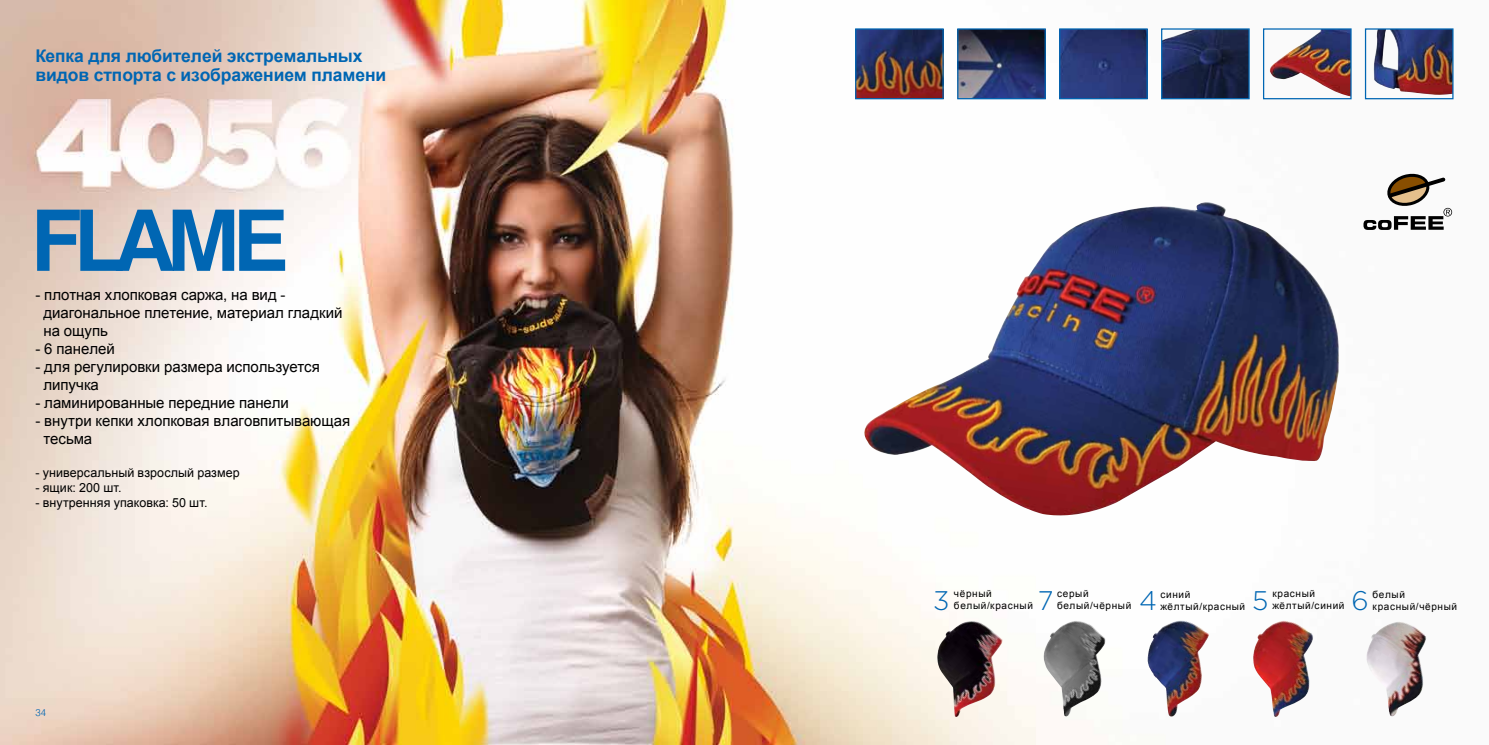
<style>
.page{position:relative;width:1489px;height:745px;background:#fff}
.page>*{position:absolute;margin:0;border:0;box-sizing:border-box;transform-origin:0 0}
.t1{font:700 85px "Swiss 721 BTCE";letter-spacing:-.09em;color:#0066b3}
.t2{font:300 26.88px "Gotham";color:#0066b3}
.t3{font:700 17.5px/18.8px "Arial";letter-spacing:-.005em;color:#0066b3}
.t4{font:15px/18px "Arial";letter-spacing:-.005em;color:#000}
.t5{font:12.5px "Arial";letter-spacing:.005em;color:#000}
.t6{font:10px/12px "Arial";letter-spacing:.065em;color:#000}
.t7{font:300 10px "Swiss 721 BTCE";color:#0066b3}
</style>
<div class="page">
<img style="left:0;top:0;width:1454px;height:744px">
<img style="left:860px;top:202px;width:479px;height:318px">
<img style="left:1373px;top:30px;width:78px;height:65px">
<div style="left:1364px;top:28px;width:89px;height:71px;border:1px solid #0066b3"></div>
<img style="left:1267px;top:30px;width:82px;height:66px">
<div style="left:1262px;top:28px;width:89px;height:71px;border:1px solid #0066b3"></div>
<img style="left:1162px;top:30px;width:85px;height:67px">
<div style="left:1160px;top:28px;width:89px;height:71px;border:1px solid #0066b3"></div>
<img style="left:1061px;top:30px;width:84px;height:67px">
<div style="left:1059px;top:28px;width:88px;height:71px;border:1px solid #0066b3"></div>
<img style="left:959px;top:30px;width:84px;height:67px">
<div style="left:957px;top:28px;width:88px;height:71px;border:1px solid #0066b3"></div>
<img style="left:857px;top:30px;width:84px;height:67px">
<div style="left:855px;top:28px;width:88px;height:71px;border:1px solid #0066b3"></div>
<svg style="left:1363px;top:174px;width:88px;height:56px"></svg>
<img style="left:1252px;top:620px;width:61px;height:97px">
<img style="left:1366px;top:621px;width:60px;height:94px">
<img style="left:1043px;top:620px;width:62px;height:97px">
<img style="left:937px;top:620px;width:66px;height:97px">
<img style="left:1146px;top:620px;width:63px;height:96px">
<p class="t3" style="left:35px;top:47px;width:352px">Кепка для любителей экстремальных видов стпорта с изображением пламени</p>
<h1 class="t1" style="left:31px;top:184px;width:259px">FLAME</h1>
<p class="t4" style="left:43px;top:285px;width:300px;text-indent:-8px">- плотная хлопковая саржа, на вид - диагональное плетение, материал гладкий на ощупь</p>
<p class="t4" style="left:35px;top:339px;width:81px">- 6 панелей</p>
<p class="t4" style="left:43px;top:357px;width:278px;text-indent:-8px">- для регулировки размера используется липучка</p>
<p class="t4" style="left:35px;top:393px;width:255px">- ламинированные передние панели</p>
<p class="t4" style="left:43px;top:411px;width:308px;text-indent:-8px">- внутри кепки хлопковая влаговпитывающая тесьма</p>
<p class="t5" style="left:35px;top:464px;width:206px">- универсальный взрослый размер</p>
<p class="t5" style="left:35px;top:479px;width:88px">- ящик: 200 шт.</p>
<p class="t5" style="left:35px;top:494px;width:173px">- внутренняя упаковка: 50 шт.</p>
<p class="t7" style="left:35px;top:705px;width:12px">34</p>
<p class="t6" style="left:953px;top:587px;width:81px">чёрный белый/красный</p>
<p class="t6" style="left:1160px;top:588px;width:86px">синий жёлтый/красный</p>
<p class="t6" style="left:1272px;top:587px;width:74px">красный жёлтый/синий</p>
<p class="t6" style="left:1372px;top:588px;width:86px">белый красный/чёрный</p>
<p class="t6" style="left:1056px;top:587px;width:33px">серый</p>
<h2 class="t2" style="left:933px;top:583px;width:18px">3</h2>
<h2 class="t2" style="left:1037px;top:583px;width:17px">7</h2>
<p class="t6" style="left:1056px;top:599px;width:76px">белый/чёрный</p>
<h2 class="t2" style="left:1138px;top:583px;width:19px">4</h2>
<h2 class="t2" style="left:1252px;top:583px;width:18px">5</h2>
<h2 class="t2" style="left:1351px;top:583px;width:19px">6</h2>
</div>
